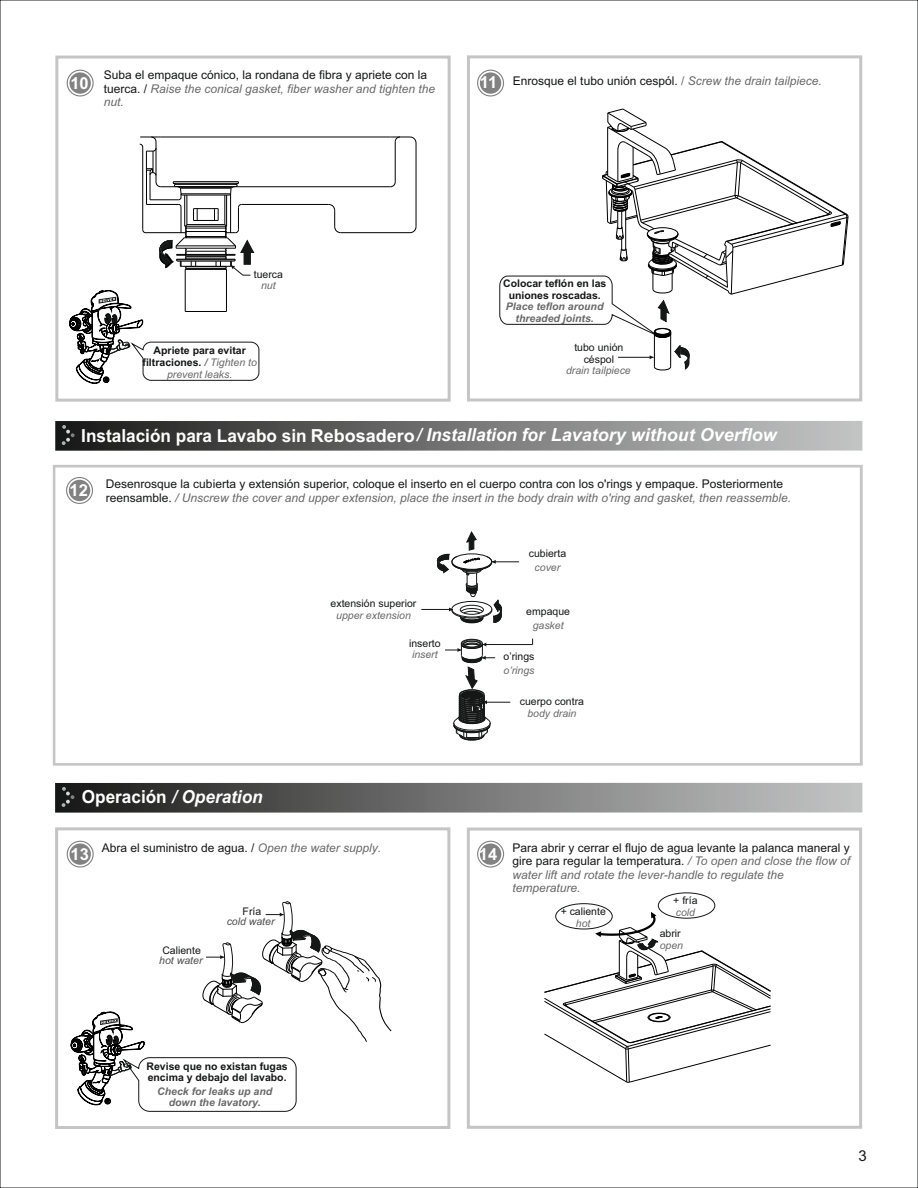
<style>
.page{position:relative;width:918px;height:1188px;background:#fff}
.page>*{position:absolute;margin:0;border:0;box-sizing:border-box;transform-origin:0 0}
.t1{font:italic 700 18px "Arial";color:#fff;scale:.95 1}
.t2{font:700 16.5px "Arial";color:#fff}
.t3{font:15px "Arial";color:#151616}
.t4{font:12px/13.4px "Arial";color:#151616}
.t5{font:700 10.5px/11.7px "Arial";color:#151616;text-align:center}
.t6{font:10.5px/11.7px "Arial";color:#151616;text-align:center}
.t7{font:italic 10.5px "Arial";color:#686868}
.t8{font:italic 700 10.5px/11.7px "Arial";color:#686868;text-align:center}
.t9{font:italic 10.5px "Arial";color:#4c4c4c}
.s1{font-style:italic;color:#686868}
.s2{color:#686868}
.s3{font-weight:400;font-style:italic;color:#686868}
.s4{font-style:normal}
</style>
<div class="page">
<div style="left:55px;top:827px;width:395px;height:302px;border:3px solid #c5c5c5"></div>
<div style="left:67px;top:70px;width:27px;height:27px;border:1px solid #818281;border-radius:50%"></div>
<div style="left:69px;top:72px;width:22px;height:22px;background:#818281;border-radius:50%"></div>
<div style="left:477px;top:70px;width:27px;height:27px;border:1px solid #818281;border-radius:50%"></div>
<div style="left:480px;top:72px;width:21px;height:22px;background:#818281;border-radius:50%"></div>
<svg style="left:69px;top:290px;width:191px;height:94px"></svg>
<hr style="left:185px;top:311px;width:41px;height:1px;background:#000">
<hr style="left:185px;top:269px;width:1px;height:42px;background:#000">
<hr style="left:226px;top:269px;width:1px;height:42px;background:#000">
<hr style="left:161px;top:137px;width:229px;height:1px;background:#000">
<hr style="left:241px;top:204px;width:88px;height:1px;background:#000">
<svg style="left:328px;top:204px;width:13px;height:29px"></svg>
<hr style="left:341px;top:232px;width:69px;height:1px;background:#000">
<svg style="left:410px;top:226px;width:6px;height:7px"></svg>
<hr style="left:416px;top:143px;width:1px;height:84px;background:#000">
<svg style="left:390px;top:137px;width:26px;height:6px"></svg>
<hr style="left:395px;top:142px;width:1px;height:40px;background:#000">
<svg style="left:390px;top:182px;width:6px;height:5px"></svg>
<hr style="left:234px;top:186px;width:156px;height:1px;background:#000">
<div style="left:467px;top:828px;width:395px;height:301px;border:3px solid #c5c5c5"></div>
<svg style="left:139px;top:137px;width:115px;height:139px"></svg>
<hr style="left:176px;top:186px;width:60px;height:1px;background:#000">
<hr style="left:176px;top:184px;width:60px;height:1px;background:#000">
<svg style="left:499px;top:109px;width:350px;height:262px"></svg>
<svg style="left:53px;top:465px;width:810px;height:301px"></svg>
<div style="left:55px;top:421px;width:807px;height:30px;background:linear-gradient(to right,#1a1a19,#c8c9c9)"></div>
<svg style="left:62px;top:425px;width:13px;height:20px"></svg>
<div style="left:66px;top:477px;width:27px;height:27px;border:1px solid #818281;border-radius:50%"></div>
<div style="left:69px;top:480px;width:21px;height:21px;background:#818281;border-radius:50%"></div>
<div style="left:461px;top:639px;width:22px;height:9px;border:1px solid #151616;border-radius:50%"></div>
<div style="left:462px;top:640px;width:19px;height:7px;border:1px solid #151616;border-radius:50%"></div>
<hr style="left:421px;top:609px;width:32px;height:1px;background:#151616">
<hr style="left:482px;top:644px;width:51px;height:1px;background:#151616">
<svg style="left:445px;top:641px;width:65px;height:100px"></svg>
<svg style="left:434px;top:531px;width:85px;height:92px"></svg>
<div style="left:467px;top:55px;width:395px;height:346px;border:3px solid #c5c5c5"></div>
<div style="left:55px;top:56px;width:396px;height:346px;border:3px solid #c5c5c5"></div>
<div style="left:55px;top:783px;width:807px;height:30px;background:linear-gradient(to right,#1a1a19,#c8c9c9)"></div>
<svg style="left:62px;top:787px;width:12px;height:20px"></svg>
<div style="left:67px;top:841px;width:27px;height:27px;border:1px solid #818281;border-radius:50%"></div>
<div style="left:70px;top:843px;width:21px;height:22px;background:#818281;border-radius:50%"></div>
<div style="left:477px;top:841px;width:27px;height:27px;border:1px solid #818281;border-radius:50%"></div>
<div style="left:480px;top:843px;width:21px;height:22px;background:#818281;border-radius:50%"></div>
<svg style="left:555px;top:903px;width:58px;height:26px"></svg>
<div style="left:658px;top:892px;width:57px;height:27px;background:#fff;border:1px solid #151616;border-radius:50%"></div>
<svg style="left:71px;top:901px;width:321px;height:211px"></svg>
<svg style="left:544px;top:912px;width:227px;height:171px"></svg>
<p class="t4" style="left:104px;top:70px;width:333px">Suba el empaque cónico, la rondana de fibra y apriete con la tuerca. / <span class="s1">Raise the conical gasket, fiber washer and tighten the nut.</span></p>
<h2 class="t2" style="left:70px;top:77px;width:20px">10</h2>
<h2 class="t2" style="left:480px;top:76px;width:19px">11</h2>
<p class="t4" style="left:513px;top:75px;width:310px">Enrosque el tubo unión cespól. <span class="s2">/</span> <span class="s1">Screw the drain tailpiece.</span></p>
<p class="t6" style="left:254px;top:269px;width:31px">tuerca</p>
<p class="t7" style="left:261px;top:282px;width:16px">nut</p>
<p class="t5" style="left:143px;top:346px;width:116px">Apriete para evitar filtraciones. <span class="s1">/</span> <span class="s3">Tighten to prevent leaks.</span></p>
<p class="t5" style="left:503px;top:278px;width:105px">Colocar teflón en las uniones roscadas.</p>
<p class="t8" style="left:506px;top:301px;width:99px">Place teflon around threaded joints.</p>
<p class="t6" style="left:574px;top:342px;width:51px">tubo unión céspol</p>
<p class="t7" style="left:566px;top:367px;width:66px">drain tailpiece</p>
<h1 class="t1" style="left:81px;top:428px;width:734px"><span class="s4">Instalación para Lavabo sin Rebosadero</span> / Installation for Lavatory without Overflow</h1>
<h2 class="t2" style="left:70px;top:484px;width:20px">12</h2>
<p class="t4" style="left:106px;top:478px;width:687px">Desenrosque la cubierta y extensión superior, coloque el inserto en el cuerpo contra con los o'rings y empaque. Posteriormente reensamble. <span class="s1">/ Unscrew the cover and upper extension, place the insert in the body drain with o'ring and gasket, then reassemble.</span></p>
<h1 class="t1" style="left:82px;top:790px;width:192px"><span class="s4">Operación</span> / Operation</h1>
<p class="t6" style="left:331px;top:599px;width:87px">extensión superior</p>
<p class="t7" style="left:336px;top:611px;width:76px">upper extension</p>
<p class="t6" style="left:409px;top:638px;width:33px">inserto</p>
<p class="t7" style="left:412px;top:651px;width:27px">insert</p>
<p class="t6" style="left:529px;top:548px;width:39px">cubierta</p>
<p class="t7" style="left:535px;top:563px;width:27px">cover</p>
<p class="t6" style="left:526px;top:606px;width:45px">empaque</p>
<p class="t7" style="left:533px;top:621px;width:32px">gasket</p>
<p class="t6" style="left:504px;top:652px;width:32px">o’rings</p>
<p class="t7" style="left:504px;top:666px;width:32px">o’rings</p>
<p class="t6" style="left:520px;top:696px;width:66px">cuerpo contra</p>
<p class="t7" style="left:527px;top:709px;width:51px">body drain</p>
<p class="t4" style="left:102px;top:842px;width:281px">Abra el suministro de agua. / <span class="s1">Open the water supply.</span></p>
<h2 class="t2" style="left:71px;top:848px;width:20px">13</h2>
<h2 class="t2" style="left:479px;top:848px;width:20px">14</h2>
<p class="t6" style="left:162px;top:946px;width:40px">Caliente</p>
<p class="t9" style="left:159px;top:956px;width:45px">hot water</p>
<p class="t6" style="left:243px;top:907px;width:20px">Fría</p>
<p class="t9" style="left:227px;top:918px;width:49px">cold water</p>
<p class="t4" style="left:513px;top:842px;width:339px">Para abrir y cerrar el flujo de agua levante la palanca maneral y gire para regular la temperatura. <span class="s1">/ To open and close the flow of water lift and rotate the lever-handle to regulate the temperature.</span></p>
<p class="t6" style="left:561px;top:906px;width:47px">+ caliente</p>
<p class="t7" style="left:576px;top:919px;width:16px">hot</p>
<p class="t6" style="left:660px;top:929px;width:23px">abrir</p>
<p class="t7" style="left:660px;top:941px;width:25px">open</p>
<p class="t6" style="left:673px;top:896px;width:26px">+ fría</p>
<p class="t7" style="left:676px;top:908px;width:21px">cold</p>
<p class="t5" style="left:147px;top:1061px;width:143px;text-align:left">Revise que no existan fugas encima y debajo del lavabo.</p>
<p class="t8" style="left:157px;top:1086px;width:116px">Check for leaks up and down the lavatory.</p>
<p class="t3" style="left:859px;top:1150px;width:10px">3</p>
</div>
